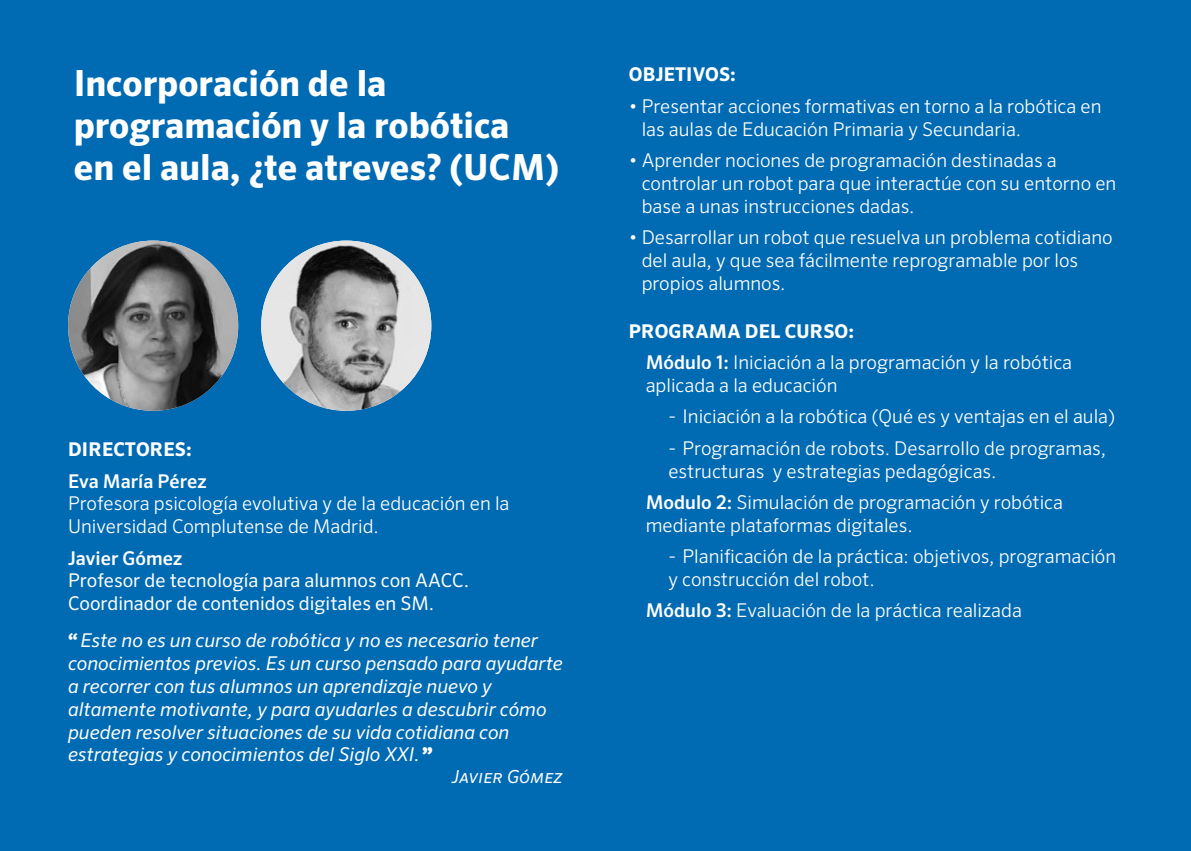
<style>
.page{position:relative;width:1191px;height:851px;background:#fff}
.page>*{position:absolute;margin:0;border:0;box-sizing:border-box;transform-origin:0 0}
.t1{font:700 36px/42px "Sero Pro";color:#fff}
.t2{font:300 19px/22.8px "Sero Pro";color:#fff}
.t3{font:italic 19px/22.8px "Sero Pro";color:#fff}
.t4{font:19px "Sero Pro";color:#fff}
.t5{font:500 19px "Sero Pro";color:#fff}
.t6{font:700 19px "Sero Pro";letter-spacing:.01em;color:#fff}
.t7{font:italic 18px "Sero Pro";color:#fff}
.s1{font-style:normal}
.s2{font-weight:700;font-style:normal}
.s3{font-weight:900;font-style:normal}
.s4{font-weight:700}
.s5{font-weight:500}
</style>
<div class="page">
<div style="left:0;top:0;width:1191px;height:850px;background:#006ab3"></div>
<img style="left:261px;top:240px;width:170px;height:171px;border-radius:85px">
<img style="left:68px;top:240px;width:170px;height:171px;border-radius:85px">
<h1 class="t1" style="left:74px;top:63px;width:487px">I ncorporación de la programación y la robótica<br>en el aula, ¿te atreves? (uCM)</h1>
<p class="t6" style="left:68px;top:438px;width:125px">Directores:</p>
<p class="t5" style="left:68px;top:469px;width:140px">Eva María Pérez</p>
<p class="t2" style="left:68px;top:492px;width:443px">Profesora psicología evolutiva y de la educación en la<br>Universidad Complutense de Madrid.</p>
<p class="t5" style="left:68px;top:546px;width:116px">Javier Gómez</p>
<p class="t4" style="left:68px;top:569px;width:360px">Profesor de tecnología para alumnos con AACC</p>
<p class="t4" style="left:464px;top:569px;width:7px">.</p>
<p class="t3" style="left:68px;top:584px;width:472px;line-height:37px"><span class="s1">Coordinador de contenidos digitales en SM.<br></span><span class="s2">“</span>Este no es un curso de robótica y no es necesario tener</p>
<p class="t3" style="left:68px;top:651px;width:496px">conocimientos previos. Es un curso pensado para ayudarte a recorrer con tus alumnos un aprendizaje nuevo y altamente motivante, y para ayudarles a descubrir cómo pueden resolver situaciones de su vida cotidiana con estrategias y conocimientos del Siglo XXI.<span class="s3">”</span></p>
<p class="t7" style="left:452px;top:765px;width:112px">Javier Gómez</p>
<p class="t6" style="left:629px;top:63px;width:109px">Objetivos:</p>
<p class="t2" style="left:641px;top:94px;width:461px;text-indent:-13px">• Presentar acciones formativas en torno a la robótica en las aulas de Educación Primaria y Secundaria.</p>
<p class="t2" style="left:641px;top:149px;width:476px;text-indent:-13px">• Aprender nociones de programación destinadas a controlar un robot para que interactúe con su entorno en base a unas instrucciones dadas.</p>
<p class="t2" style="left:641px;top:225px;width:472px;text-indent:-13px">• Desarrollar un robot que resuelva un problema cotidiano del aula, y que sea fácilmente reprogramable por los propios alumnos.</p>
<p class="t2" style="left:645px;top:315px;width:428px;line-height:31.4px;text-indent:-17px"><span class="s4">Programa del curso:<br></span><span class="s5">Módulo 1:</span> Iniciación a la programación y la robótica</p>
<p class="t2" style="left:645px;top:373px;width:193px">aplicada a la educación</p>
<p class="t2" style="left:668px;top:405px;width:448px">- Iniciación a la robótica (Qué es y ventajas en el aula)</p>
<p class="t2" style="left:668px;top:436px;width:439px">- Programación de robots. Desarrollo de programas, estructuras y estrategias pedagógicas.</p>
<p class="t2" style="left:645px;top:490px;width:419px"><span class="s5">Modulo 2:</span> Simulación de programación y robótica mediante plataformas digitales.</p>
<p class="t2" style="left:668px;top:544px;width:449px">- Planificación de la práctica: objetivos, programación y construcción del robot.</p>
<p class="t2" style="left:645px;top:598px;width:378px"><span class="s5">Módulo 3:</span> Evaluación de la práctica realizada</p>
</div>
